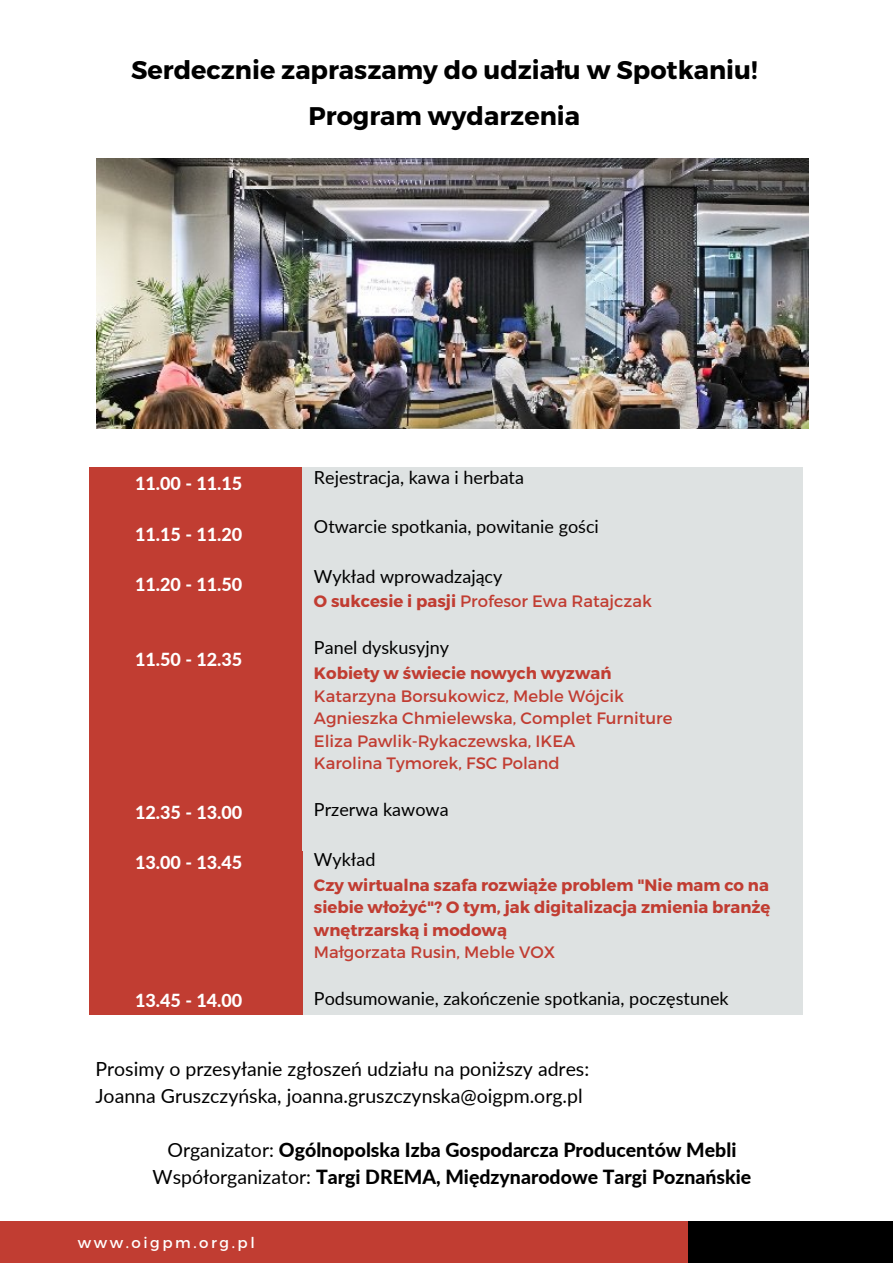
<style>
.page{position:relative;width:893px;height:1264px;background:#fff}
.page>*{position:absolute;margin:0;border:0;box-sizing:border-box;transform-origin:0 0}
.t1{font:700 25.5px "Montserrat";color:#000}
.t2{font:800 19.5px "Lato";color:#000}
.t3{font:19.5px "Lato";color:#000}
.t4{font:18px "Lato";color:#000}
.t5{font:800 18px "Lato";color:#fff}
.t6{font:16.5px "Montserrat";color:#c13d32}
.t7{font:700 16.5px/22.5px "Montserrat";color:#c13d32;text-align:justify}
.t8{font:15px "Montserrat";letter-spacing:.17em;color:#fff}
.s1{font-weight:700}
.s2{font-weight:400}
</style>
<div class="page">
<div style="left:687px;top:1221px;width:205px;height:41px;background:#000"></div>
<div style="left:0;top:1221px;width:687px;height:41px;background:#c13d32"></div>
<div style="left:89px;top:467px;width:213px;height:164px;background:#c13d32"></div>
<div style="left:302px;top:467px;width:501px;height:164px;background:#dee2e2"></div>
<div style="left:89px;top:607px;width:213px;height:163px;background:#c13d32"></div>
<div style="left:302px;top:607px;width:501px;height:163px;background:#dee2e2"></div>
<div style="left:89px;top:762px;width:213px;height:164px;background:#c13d32"></div>
<div style="left:302px;top:761px;width:501px;height:163px;background:#dee2e2"></div>
<div style="left:302px;top:851px;width:501px;height:164px;background:#dee2e2"></div>
<img style="left:97px;top:159px;width:711px;height:269px">
<div style="left:89px;top:851px;width:213px;height:164px;background:#c13d32"></div>
<p class="t1" style="left:131px;top:53px;width:628px">Serdecznie zapraszamy do udziału w Spotkaniu!</p>
<p class="t1" style="left:308px;top:99px;width:273px">Program wydarzenia</p>
<p class="t5" style="left:135px;top:472px;width:109px">11.00 - 11.15</p>
<p class="t5" style="left:135px;top:522px;width:109px">11.15 - 11.20</p>
<p class="t5" style="left:135px;top:573px;width:109px">11.20 - 11.50</p>
<p class="t5" style="left:135px;top:648px;width:109px">11.50 - 12.35</p>
<p class="t5" style="left:135px;top:801px;width:109px">12.35 - 13.00</p>
<p class="t5" style="left:135px;top:851px;width:109px">13.00 - 13.45</p>
<p class="t5" style="left:135px;top:989px;width:109px">13.45 - 14.00</p>
<p class="t4" style="left:314px;top:466px;width:211px">Rejestracja, kawa i herbata</p>
<p class="t4" style="left:314px;top:515px;width:286px">Otwarcie spotkania, powitanie gości</p>
<p class="t4" style="left:314px;top:564px;width:190px">Wykład wprowadzający</p>
<p class="t6" style="left:314px;top:590px;width:339px"><span class="s1">O sukcesie i pasji</span> Profesor Ewa Ratajczak</p>
<p class="t4" style="left:314px;top:636px;width:137px">Panel dyskusyjny</p>
<p class="t7" style="left:314px;top:661px;width:299px">Kobiety w świecie nowych wyzwań</p>
<p class="t6" style="left:314px;top:685px;width:311px">Katarzyna Borsukowicz, Meble Wójcik</p>
<p class="t6" style="left:314px;top:707px;width:360px">Agnieszka Chmielewska, Complet Furniture</p>
<p class="t6" style="left:314px;top:730px;width:263px">Eliza Pawlik-Rykaczewska, IKEA</p>
<p class="t6" style="left:314px;top:752px;width:247px">Karolina Tymorek, FSC Poland</p>
<p class="t4" style="left:314px;top:798px;width:136px">Przerwa kawowa</p>
<p class="t4" style="left:314px;top:848px;width:63px">Wykład</p>
<p class="t7" style="left:314px;top:872px;width:458px">Czy wirtualna szafa rozwiąże problem "Nie mam co na siebie włożyć"? O tym, jak digitalizacja zmienia branżę wnętrzarską i modową</p>
<p class="t6" style="left:314px;top:941px;width:243px">Małgorzata Rusin, Meble VOX</p>
<p class="t4" style="left:314px;top:987px;width:416px">Podsumowanie, zakończenie spotkania, poczęstunek</p>
<p class="t3" style="left:95px;top:1056px;width:495px">Prosimy o przesyłanie zgłoszeń udziału na poniższy adres:</p>
<p class="t3" style="left:95px;top:1083px;width:489px">Joanna Gruszczyńska, joanna.gruszczynska@oigpm.org.pl</p>
<p class="t2" style="left:167px;top:1137px;width:570px"><span class="s2">Organizator:</span> Ogólnopolska Izba Gospodarcza Producentów Mebli</p>
<p class="t2" style="left:152px;top:1164px;width:600px"><span class="s2">Współorganizator:</span> Targi DREMA, Międzynarodowe Targi Poznańskie</p>
<p class="t8" style="left:78px;top:1232px;width:178px">www.oigpm.org.pl</p>
</div>
